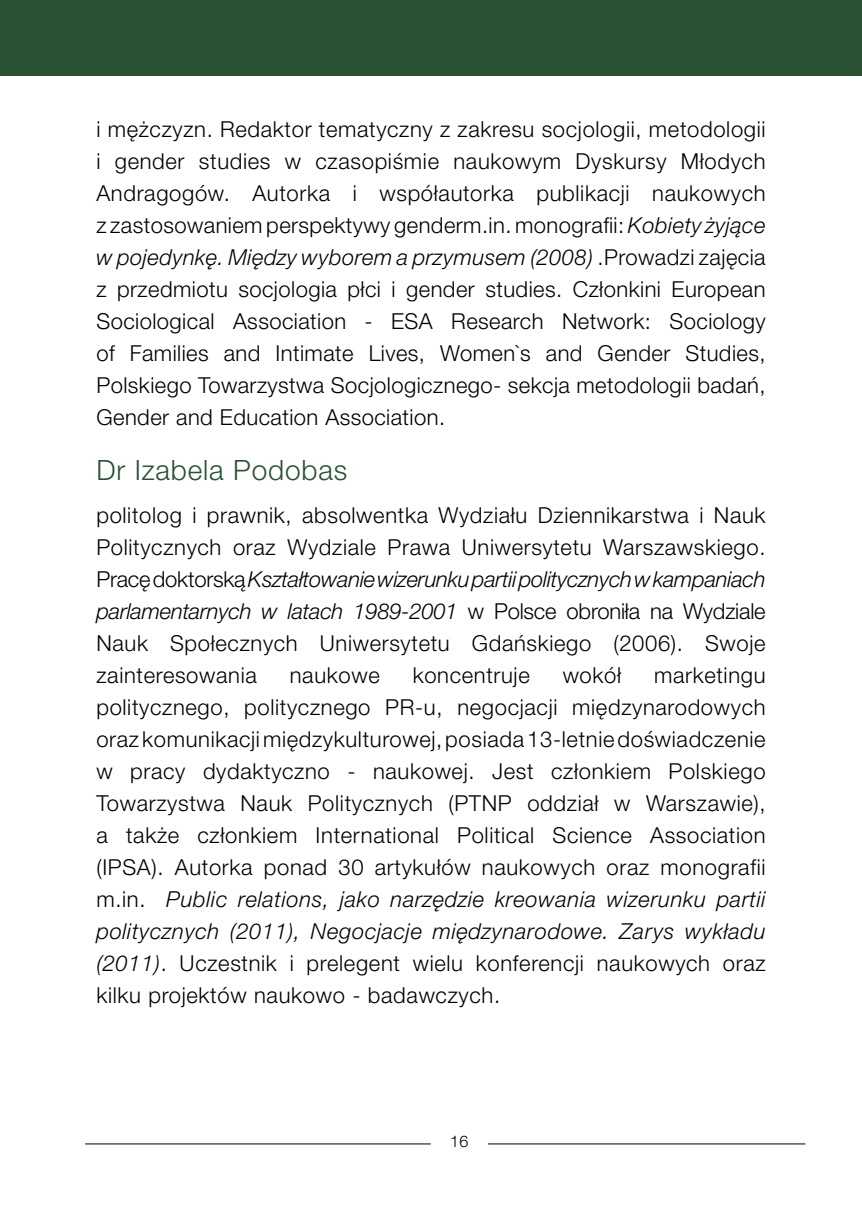
<style>
.page{position:relative;width:862px;height:1214px;background:#fff}
.page>*{position:absolute;margin:0;border:0;box-sizing:border-box;transform-origin:0 0}
.t1{font:300 28px "Helvetica Neue LT Pro";letter-spacing:.03em;color:#2a5235}
.t2{font:300 22px/32px "Helvetica Neue LT Pro";letter-spacing:.03em;color:#000;text-align:justify}
.t3{font:300 16px "Helvetica Neue LT Pro";color:#000}
.s1{font-style:italic}
</style>
<div class="page">
<hr style="left:85px;top:1143px;width:346px;height:1px;background:#000">
<hr style="left:488px;top:1143px;width:317px;height:1px;background:#000">
<div style="left:0;top:0;width:862px;height:76px;background:#2a5235"></div>
<p class="t2" style="left:96px;top:112px;width:671px">i mężczyzn. Redaktor tematyczny z zakresu socjologii, metodologii i gender studies w czasopiśmie naukowym Dyskursy Młodych Andragogów. Autorka i współautorka publikacji naukowych z zastosowaniem perspektywy genderm.in. monografii: <span class="s1">Kobiety żyjące w pojedynkę. Między wyborem a przymusem (2008)</span> .Prowadzi zajęcia z przedmiotu socjologia płci i gender studies. Członkini European Sociological Association - ESA Research Network: Sociology of Families and Intimate Lives, Women`s and Gender Studies, Polskiego Towarzystwa Socjologicznego- sekcja metodologii badań, Gender and Education Association.</p>
<p class="t1" style="left:96px;top:452px;width:252px">Dr Izabela Podobas</p>
<p class="t2" style="left:96px;top:498px;width:671px">politolog i prawnik, absolwentka Wydziału Dziennikarstwa i Nauk Politycznych oraz Wydziale Prawa Uniwersytetu Warszawskiego.<br>Pracę doktorską <span class="s1">Kształtowanie wizerunku partii politycznych w kampaniach parlamentarnych w latach 1989-2001</span> w Polsce obroniła na Wydziale Nauk Społecznych Uniwersytetu Gdańskiego (2006). Swoje zainteresowania</p>
<p class="t2" style="left:290px;top:658px;width:91px">naukowe</p>
<p class="t2" style="left:413px;top:658px;width:119px">koncentruje</p>
<p class="t2" style="left:562px;top:658px;width:60px">wokół</p>
<p class="t2" style="left:96px;top:658px;width:671px;text-indent:557px">marketingu politycznego, politycznego PR-u, negocjacji międzynarodowych oraz komunikacji międzykulturowej, posiada 13-letnie doświadczenie w pracy dydaktyczno - naukowej. Jest członkiem Polskiego Towarzystwa Nauk Politycznych (PTNP oddział w Warszawie), a także członkiem International Political Science Association (IPSA). Autorka ponad 30 artykułów naukowych oraz monografii m.in. <span class="s1">Public relations, jako narzędzie kreowania wizerunku partii politycznych (2011), Negocjacje międzynarodowe. Zarys wykładu (2011)</span>. Uczestnik i prelegent wielu konferencji naukowych oraz kilku projektów naukowo - badawczych.</p>
<p class="t3" style="left:450px;top:1131px;width:20px">16</p>
</div>
